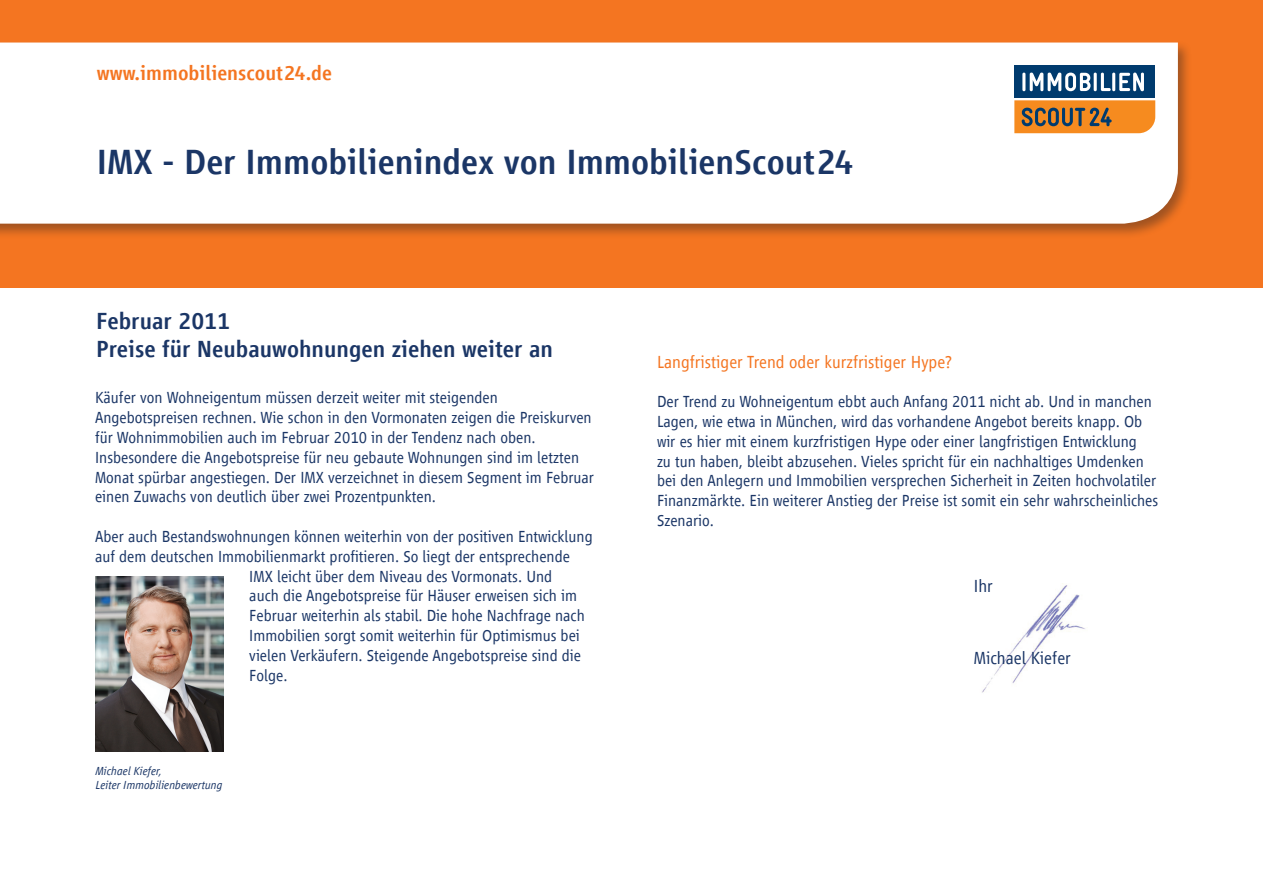
<style>
.page{position:relative;width:1263px;height:893px;background:#fff}
.page>*{position:absolute;margin:0;border:0;box-sizing:border-box;transform-origin:0 0}
.t1{font:500 36px "Scout Vialog";color:#1b3666}
.t2{font:500 24px/28.8px "Scout Vialog";color:#1b3666}
.t3{font:500 21px "Scout Vialog";color:#f47521}
.t4{font:300 18px "Scout Vialog";color:#f47521}
.t5{font:300 18px "Scout Vialog";color:#1b3666}
.t6{font:300 16.5px/19.8px "Scout Vialog";color:#1b3666}
.t7{font:italic 300 12px/14.4px "Scout Vialog";color:#1b3666}
</style>
<div class="page">
<img style="left:982px;top:583px;width:103px;height:110px">
<img style="left:96px;top:577px;width:127px;height:175px">
<div style="left:0;top:0;width:1263px;height:287px;background:#f47521"></div>
<div style="left:0;top:40px;width:1192px;height:200px;background:#231f20;opacity:.4"></div>
<div style="left:0;top:43px;width:1178px;height:181px;background:#fff"></div>
<div style="left:1014px;top:94px;width:141px;height:9px;background:#fff"></div>
<div style="left:1014px;top:65px;width:141px;height:33px;background:#003b6e"></div>
<svg style="left:1014px;top:100px;width:141px;height:33px"></svg>
<hr style="left:1022px;top:73px;width:3px;height:18px;background:#fff;border-radius:2px">
<svg style="left:1030px;top:73px;width:60px;height:18px"></svg>
<hr style="left:1094px;top:73px;width:3px;height:18px;background:#fff;border-radius:2px">
<svg style="left:1101px;top:73px;width:10px;height:18px"></svg>
<hr style="left:1112px;top:73px;width:3px;height:18px;background:#fff;border-radius:2px">
<svg style="left:1119px;top:73px;width:25px;height:18px"></svg>
<p class="t3" style="left:97px;top:62px;width:237px">www.immobilienscout24.de</p>
<h1 class="t1" style="left:97px;top:142px;width:758px">IMX - Der Immobilienindex von ImmobilienScout24</h1>
<h2 class="t2" style="left:96px;top:306px;width:458px">Februar 2011<br>Preise für Neubauwohnungen ziehen weiter an</h2>
<p class="t6" style="left:95px;top:388px;width:501px">Käufer von Wohneigentum müssen derzeit weiter mit steigenden Angebotspreisen rechnen. Wie schon in den Vormonaten zeigen die Preiskurven für Wohnimmobilien auch im Februar 2010 in der Tendenz nach oben.<br>Insbesondere die Angebotspreise für neu gebaute Wohnungen sind im letzten Monat spürbar angestiegen. Der IMX verzeichnet in diesem Segment im Februar einen Zuwachs von deutlich über zwei Prozentpunkten.</p>
<p class="t6" style="left:95px;top:527px;width:499px">Aber auch Bestandswohnungen können weiterhin von der positiven Entwicklung</p>
<p class="t6" style="left:95px;top:546px;width:476px">auf dem deutschen Immobilienmarkt profitieren. So liegt der entsprechende</p>
<p class="t6" style="left:249px;top:566px;width:304px">IMX leicht über dem Niveau des Vormonats. Und</p>
<p class="t6" style="left:249px;top:586px;width:329px">auch die Angebotspreise für Häuser erweisen sich im</p>
<p class="t6" style="left:249px;top:606px;width:337px">Februar weiterhin als stabil. Die hohe Nachfrage nach</p>
<p class="t6" style="left:249px;top:626px;width:332px">Immobilien sorgt somit weiterhin für Optimismus bei</p>
<p class="t6" style="left:249px;top:645px;width:333px">vielen Verkäufern. Steigende Angebotspreise sind die</p>
<p class="t6" style="left:249px;top:665px;width:40px">Folge.</p>
<p class="t7" style="left:96px;top:764px;width:128px">Michael Kiefer,<br>Leiter Immobilienbewertung</p>
<p class="t4" style="left:657px;top:352px;width:297px">Langfristiger Trend oder kurzfristiger Hype?</p>
<p class="t6" style="left:657px;top:392px;width:503px">Der Trend zu Wohneigentum ebbt auch Anfang 2011 nicht ab. Und in manchen Lagen, wie etwa in München, wird das vorhandene Angebot bereits knapp. Ob wir es hier mit einem kurzfristigen Hype oder einer langfristigen Entwicklung<br>zu tun haben, bleibt abzusehen. Vieles spricht für ein nachhaltiges Umdenken bei den Anlegern und Immobilien versprechen Sicherheit in Zeiten hochvolatiler Finanzmärkte. Ein weiterer Anstieg der Preise ist somit ein sehr wahrscheinliches Szenario.</p>
<p class="t5" style="left:974px;top:576px;width:21px">Ihr</p>
<p class="t5" style="left:974px;top:648px;width:99px">Michael Kiefer</p>
</div>
